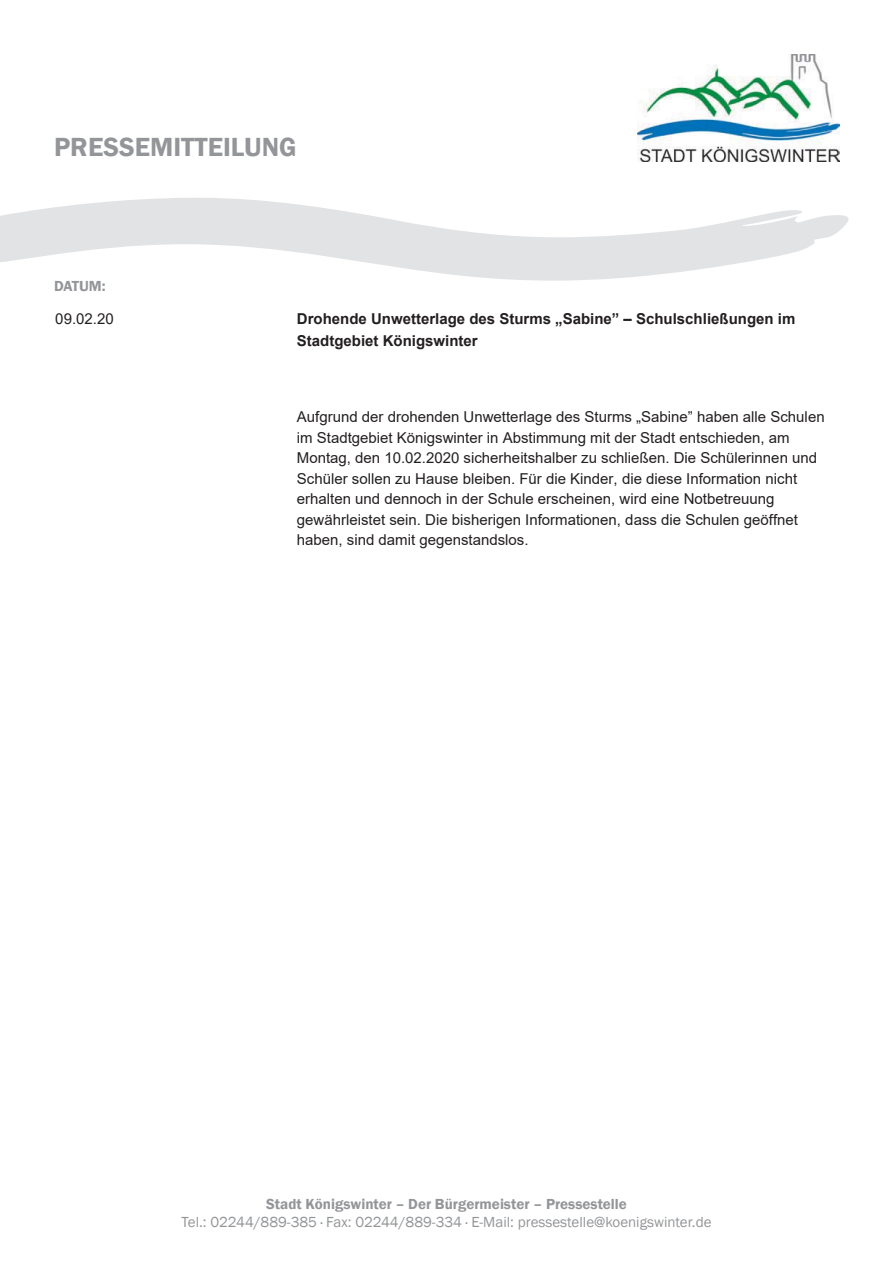
<style>
.page{position:relative;width:893px;height:1263px;background:#fff}
.page>*{position:absolute;margin:0;border:0;box-sizing:border-box;transform-origin:0 0}
.t1{font:600 27px "Franklin Gothic";color:#939598}
.t2{font:15px/20.5px "Arial";color:#231f20}
.t3{font:700 15px/21.5px "Arial";color:#231f20}
.t4{font:15px "Franklin Gothic";color:#939598}
.t5{font:600 15px "Franklin Gothic";color:#939598}
</style>
<div class="page">
<img style="left:638px;top:54px;width:201px;height:108px">
<svg style="left:0;top:198px;width:849px;height:83px;fill:#e2e3e4"></svg>
<h1 class="t1" style="left:54px;top:131px;width:244px">PRESSEMITTEILUNG</h1>
<p class="t5" style="left:54px;top:278px;width:53px">DATUM:</p>
<p class="t2" style="left:55px;top:309px;width:60px">09.02.20</p>
<p class="t3" style="left:297px;top:308px;width:500px">Drohende Unwetterlage des Sturms „Sabine” – Schulschließungen im<br>Stadtgebiet Königswinter</p>
<p class="t2" style="left:297px;top:407px;width:529px">Aufgrund der drohenden Unwetterlage des Sturms „Sabine” haben alle Schulen im Stadtgebiet Königswinter in Abstimmung mit der Stadt entschieden, am Montag, den 10.02.2020 sicherheitshalber zu schließen. Die Schülerinnen und Schüler sollen zu Hause bleiben. Für die Kinder, die diese Information nicht erhalten und dennoch in der Schule erscheinen, wird eine Notbetreuung gewährleistet sein. Die bisherigen Informationen, dass die Schulen geöffnet haben, sind damit gegenstandslos.</p>
<p class="t5" style="left:266px;top:1196px;width:362px">Stadt Königswinter – Der Bürgermeister – Pressestelle</p>
<p class="t4" style="left:182px;top:1214px;width:531px">Tel.: 02244/889-385 · Fax: 02244/889-334 · E-Mail: pressestelle@koenigswinter.de</p>
</div>
